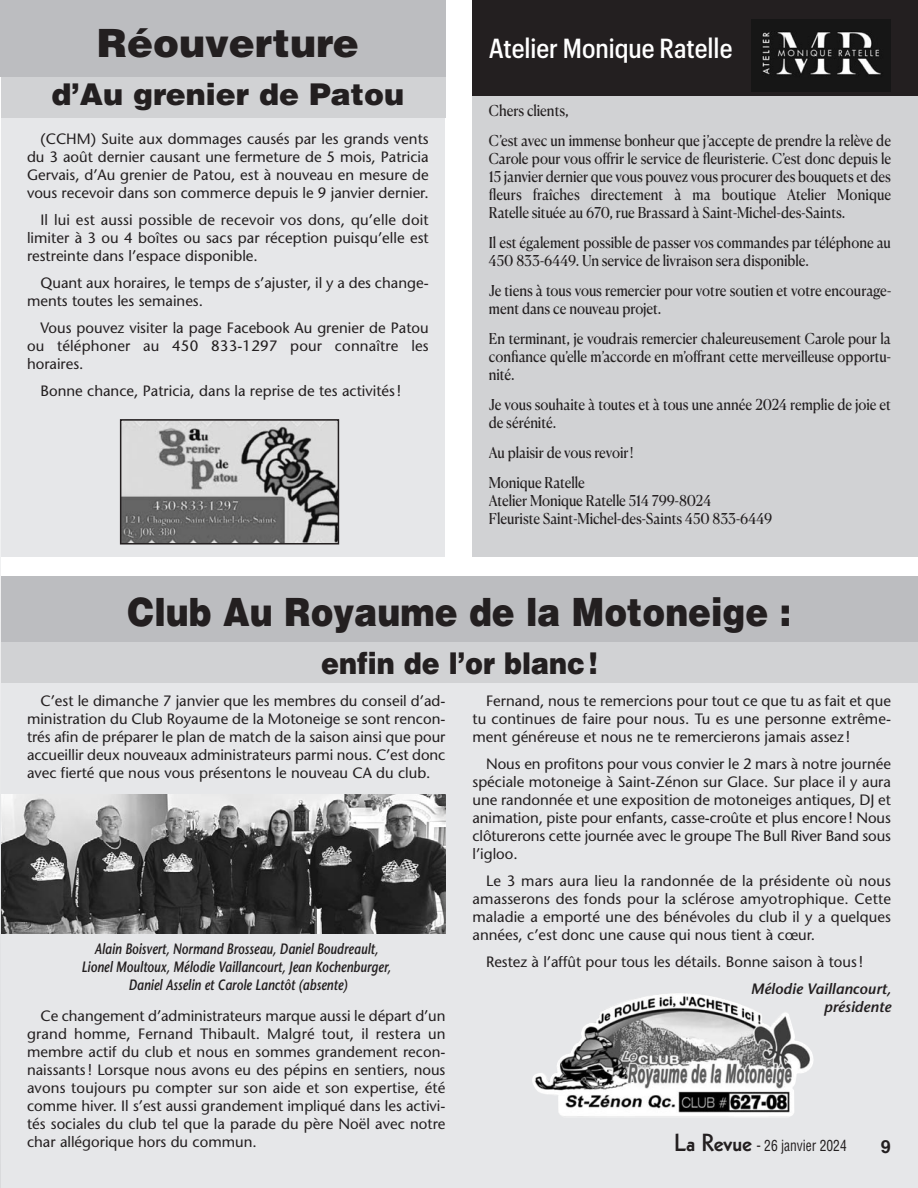
<style>
.page{position:relative;width:918px;height:1188px;background:#fff}
.page>*{position:absolute;margin:0;border:0;box-sizing:border-box;transform-origin:0 0}
.t1{font:900 39px "Helvetica";color:#231f20;scale:.88 1}
.t2{font:900 39px "Helvetica";color:#231f20}
.t3{font:900 30px "Helvetica";color:#231f20}
.t4{font:900 30px "Helvetica";color:#231f20;scale:.9 1}
.t5{font:500 27px "Graphik Compact";color:#fff;scale:.95 1}
.t6{font:700 18px "Helvetica";color:#231f20}
.t7{font:15px/18px "Stone Sans";color:#231f20;text-align:justify}
.t8{font:15px/18px "Canela Deck";color:#231f20;scale:.9 1}
.t9{font:italic 600 15px/18px "Stone Sans";color:#231f20;text-align:center;scale:.8 1}
.t10{font:italic 600 15px/18px "Stone Sans";color:#231f20;text-align:right}
.t11{font:condensed 15px "Helvetica";color:#231f20;scale:.9 1}
.s1{font-family:"Kabel";font-weight:800;font-stretch:normal;font-size:24px}
</style>
<div class="page">
<div style="left:0;top:62px;width:444px;height:494px;background:#e6e7e9"></div>
<div style="left:0;top:76px;width:446px;height:42px;background:#d1d2d4"></div>
<div style="left:0;top:596px;width:918px;height:592px;background:#e6e7e9"></div>
<img style="left:532px;top:993px;width:282px;height:124px">
<div style="left:0;top:577px;width:918px;height:66px;background:#bcbdc0"></div>
<div style="left:0;top:643px;width:918px;height:40px;background:#d1d2d4"></div>
<img style="left:1px;top:794px;width:444px;height:140px">
<svg style="left:0;top:76px;width:1px;height:1112px"></svg>
<img style="left:123px;top:422px;width:213px;height:120px">
<div style="left:120px;top:419px;width:219px;height:126px;border:2px solid #231f20"></div>
<div style="left:473px;top:36px;width:445px;height:520px;background:#d1d2d4"></div>
<div style="left:473px;top:0;width:445px;height:95px;background:#231f20"></div>
<img style="left:751px;top:20px;width:140px;height:72px">
<div style="left:0;top:0;width:445px;height:76px;background:#bcbdc0"></div>
<p class="t2" style="left:97px;top:29px;width:264px">Réouverture</p>
<p class="t3" style="left:51px;top:84px;width:354px">d’Au grenier de Patou</p>
<p class="t7" style="left:27px;top:132px;width:403px;text-indent:14px">(CCHM) Suite aux dommages causés par les grands vents du 3 août dernier causant une fermeture de 5 mois, Patricia Gervais, d’Au grenier de Patou, est à nouveau en mesure de vous recevoir dans son commerce depuis le 9 janvier dernier.</p>
<p class="t7" style="left:27px;top:213px;width:403px;text-indent:14px">Il lui est aussi possible de recevoir vos dons, qu’elle doit limiter à 3 ou 4 boîtes ou sacs par réception puisqu’elle est restreinte dans l’espace disponible.</p>
<p class="t7" style="left:27px;top:275px;width:403px;text-indent:14px">Quant aux horaires, le temps de s’ajuster, il y a des change&shy;ments toutes les semaines.</p>
<p class="t7" style="left:27px;top:320px;width:403px;text-indent:14px">Vous pouvez visiter la page Facebook Au grenier de Patou ou téléphoner au 450 833-1297 pour connaître les horaires.</p>
<p class="t7" style="left:40px;top:383px;width:362px">Bonne chance, Patricia, dans la reprise de tes activités !</p>
<p class="t5" style="left:489px;top:39px;width:258px">Atelier Monique Ratelle</p>
<p class="t8" style="left:489px;top:103px;width:90px">Chers clients,</p>
<p class="t8" style="left:489px;top:133px;width:448px;text-align:justify">C’est avec un immense bonheur que j’accepte de prendre la relève de Carole pour vous offrir le service de fleuristerie. C’est donc depuis le 15 janvier dernier que vous pouvez vous procurer des bouquets et des fleurs fraîches directement à ma boutique Atelier Monique Ratelle située au 670, rue Brassard à Saint-Michel-des-Saints.</p>
<p class="t8" style="left:489px;top:235px;width:448px">Il est également possible de passer vos commandes par téléphone au<br>450 833-6449. Un service de livraison sera disponible.</p>
<p class="t8" style="left:489px;top:283px;width:449px">Je tiens à tous vous remercier pour votre soutien et votre encourage&shy;ment dans ce nouveau projet.</p>
<p class="t8" style="left:489px;top:331px;width:448px;text-align:justify">En terminant, je voudrais remercier chaleureusement Carole pour la confiance qu’elle m’accorde en m’offrant cette merveilleuse opportu&shy;nité.</p>
<p class="t8" style="left:489px;top:397px;width:448px">Je vous souhaite à toutes et à tous une année 2024 remplie de joie et de sérénité.</p>
<p class="t8" style="left:489px;top:445px;width:162px">Au plaisir de vous revoir !</p>
<p class="t8" style="left:489px;top:475px;width:108px">Monique Ratelle</p>
<p class="t8" style="left:489px;top:493px;width:249px">Atelier Monique Ratelle 514 799-8024</p>
<p class="t8" style="left:489px;top:511px;width:317px">Fleuriste Saint-Michel-des-Saints 450 833-6449</p>
<p class="t1" style="left:128px;top:598px;width:756px">Club Au Royaume de la Motoneige :</p>
<p class="t4" style="left:321px;top:653px;width:309px">enfin de l’or blanc !</p>
<p class="t7" style="left:27px;top:694px;width:420px;text-indent:14px">C’est le dimanche 7 janvier que les membres du conseil d’ad&shy;ministration du Club Royaume de la Motoneige se sont rencon&shy;trés afin de préparer le plan de match de la saison ainsi que pour accueillir deux nouveaux administrateurs parmi nous. C’est donc avec fierté que nous vous présentons le nouveau CA du club.</p>
<p class="t7" style="left:472px;top:694px;width:420px;text-indent:14px">Fernand, nous te remercions pour tout ce que tu as fait et que tu continues de faire pour nous. Tu es une personne extrême&shy;ment généreuse et nous ne te remercierons jamais assez !</p>
<p class="t7" style="left:472px;top:757px;width:420px;text-indent:14px">Nous en profitons pour vous convier le 2 mars à notre journée spéciale motoneige à Saint-Zénon sur Glace. Sur place il y aura une randonnée et une exposition de motoneiges antiques, DJ et animation, piste pour enfants, casse-croûte et plus encore ! Nous clôturerons cette journée avec le groupe The Bull River Band sous l’igloo.</p>
<p class="t7" style="left:472px;top:874px;width:420px;text-indent:14px">Le 3 mars aura lieu la randonnée de la présidente où nous amasserons des fonds pour la sclérose amyotrophique. Cette maladie a emporté une des bénévoles du club il y a quelques années, c’est donc une cause qui nous tient à cœur.</p>
<p class="t7" style="left:486px;top:955px;width:379px">Restez à l’affût pour tous les détails. Bonne saison à tous !</p>
<p class="t10" style="left:751px;top:982px;width:142px">Mélodie Vaillancourt, présidente</p>
<p class="t9" style="left:82px;top:942px;width:388px">Alain Boisvert, Normand Brosseau, Daniel Boudreault,<br>Lionel Moultoux, Mélodie Vaillancourt, Jean Kochenburger,<br>Daniel Asselin et Carole Lanctôt (absente)</p>
<p class="t7" style="left:27px;top:1009px;width:420px;text-indent:14px">Ce changement d’administrateurs marque aussi le départ d’un grand homme, Fernand Thibault. Malgré tout, il restera un membre actif du club et nous en sommes grandement recon&shy;naissants ! Lorsque nous avons eu des pépins en sentiers, nous avons toujours pu compter sur son aide et son expertise, été comme hiver. Il s’est aussi grandement impliqué dans les activi&shy;tés sociales du club tel que la parade du père Noël avec notre char allégorique hors du commun.</p>
<p class="t11" style="left:675px;top:1140px;width:193px"><span class="s1">La Revue</span> - 26 janvier 2024</p>
<p class="t6" style="left:881px;top:1139px;width:12px">9</p>
</div>
